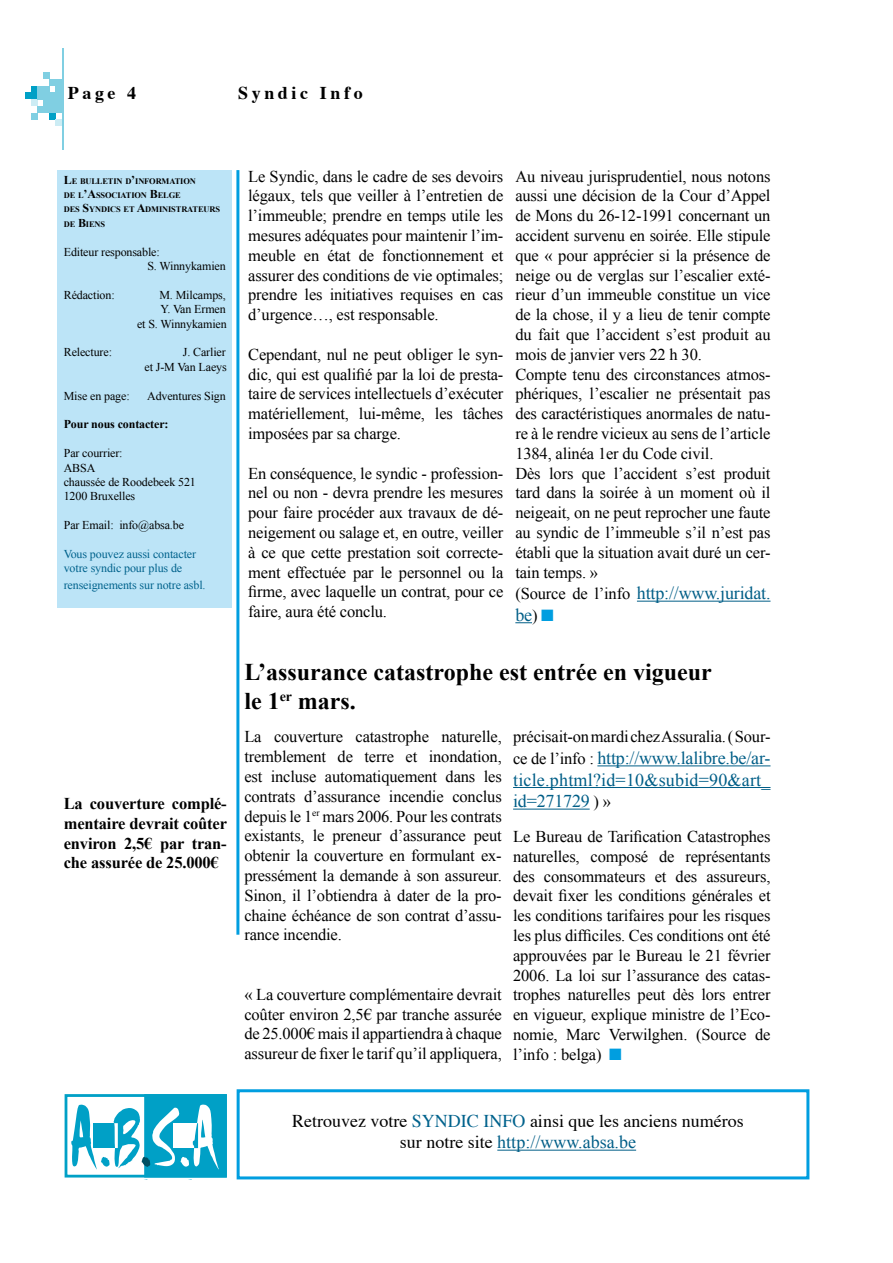
<style>
.page{position:relative;width:893px;height:1263px;background:#fff}
.page>*{position:absolute;margin:0;border:0;box-sizing:border-box;transform-origin:0 0}
.t1{font:700 24px/28.8px "Times New Roman";color:#000}
.t2{font:700 20.25px "Times";letter-spacing:.17em;color:#000}
.t3{font:18px/21.6px "Times New Roman";letter-spacing:-.01em;color:#005e87}
.t4{font:18px "Times";color:#000}
.t5{font:700 18px "Times";letter-spacing:.2em;color:#000}
.t6{font:16.5px/19.8px "Times New Roman";letter-spacing:-.01em;color:#000;text-align:justify}
.t7{font:700 16.5px/19.8px "Times New Roman";letter-spacing:-.01em;color:#000;text-align:justify}
.t8{font:12px/14.4px "Times New Roman";letter-spacing:-.01em;color:#000}
.t9{font:12px/14.4px "Times New Roman";letter-spacing:-.01em;color:#00628c}
.t10{font:700 12px "Times New Roman";letter-spacing:-.01em;color:#000}
.t11{font:700 8.4px/14.4px "Times New Roman";letter-spacing:-.015em;color:#000}
.s1{font-size:12px}
.s2{font-size:16.5px;color:#000}
.s3{color:#009ee0}
.s4{color:#00628c}
.s5{font-family:"Times";color:#000}
</style>
<div class="page">
<div style="left:32px;top:86px;width:6px;height:7px;background:#00a0c6"></div>
<div style="left:26px;top:93px;width:12px;height:6px;background:#00a0c6"></div>
<div style="left:32px;top:99px;width:6px;height:7px;background:#ccecf4"></div>
<svg style="left:32px;top:113px;width:6px;height:6px"></svg>
<svg style="left:50px;top:113px;width:6px;height:6px"></svg>
<div style="left:50px;top:79px;width:12px;height:7px;background:#80cfe2"></div>
<div style="left:44px;top:72px;width:6px;height:7px;background:#80cfe2"></div>
<div style="left:56px;top:119px;width:6px;height:7px;background:#ccecf4"></div>
<div style="left:38px;top:86px;width:12px;height:13px;background:#80cfe2"></div>
<div style="left:38px;top:106px;width:6px;height:7px;background:#80cfe2"></div>
<div style="left:56px;top:86px;width:6px;height:7px;background:#80cfe2"></div>
<div style="left:44px;top:93px;width:18px;height:20px;background:#80cfe2"></div>
<hr style="left:62px;top:48px;width:2px;height:102px;background:#80cfe2">
<div style="left:65px;top:1094px;width:162px;height:83px;border:3px solid #00a0c6"></div>
<div style="left:146px;top:1095px;width:79px;height:81px;background:#00a0c6"></div>
<div style="left:144px;top:1094px;width:83px;height:83px;border:3px solid #00a0c6"></div>
<svg style="left:71px;top:1104px;width:148px;height:66px"></svg>
<hr style="left:236px;top:170px;width:3px;height:1008px;background:#009ee0">
<div style="left:57px;top:170px;width:175px;height:438px;background:#bce4f7"></div>
<hr style="left:637px;top:601px;width:133px;height:1px;background:#005e87">
<svg style="left:515px;top:622px;width:17px;height:1px"></svg>
<div style="left:229px;top:935px;width:15px;height:260px;background:#fff"></div>
<hr style="left:597px;top:765px;width:173px;height:1px;background:#005e87">
<hr style="left:513px;top:787px;width:257px;height:1px;background:#005e87">
<hr style="left:513px;top:809px;width:77px;height:1px;background:#005e87">
<div style="left:237px;top:1089px;width:572px;height:90px;border:3px solid #009ee0"></div>
<hr style="left:497px;top:1150px;width:139px;height:1px;background:#005e87">
<p class="t5" style="left:68px;top:75px;width:49px">Page</p>
<p class="t5" style="left:238px;top:75px;width:126px">Syndic Info</p>
<p class="t2" style="left:75px;top:80px;width:135px">Syndic Info</p>
<p class="t11" style="left:64px;top:173px;width:158px"><span class="s1">L</span>e bulletin d<span class="s1">’</span>information<br>de l<span class="s1">’A</span>ssociation <span class="s1">B</span>elge<br>des <span class="s1">S</span>yndics et <span class="s1">A</span>dministrateurs de <span class="s1">B</span>iens</p>
<p class="t8" style="left:147px;top:244px;width:80px;text-indent:-84px">Editeur responsable:<br>S. Winnykamien</p>
<p class="t8" style="left:64px;top:287px;width:52px">Rédaction:</p>
<p class="t8" style="left:137px;top:287px;width:91px;text-align:right">M. Milcamps,<br>Y. Van Ermen<br>et S. Winnykamien</p>
<p class="t8" style="left:64px;top:345px;width:50px">Relecture:</p>
<p class="t8" style="left:144px;top:345px;width:84px;text-align:right">J. Carlier<br>et J-M Van Laeys</p>
<p class="t8" style="left:64px;top:388px;width:67px">Mise en page:</p>
<p class="t8" style="left:147px;top:388px;width:80px">Adventures Sign</p>
<p class="t10" style="left:64px;top:417px;width:106px">Pour nous contacter:</p>
<p class="t8" style="left:64px;top:446px;width:134px">Par courrier:<br>ABSA<br>chaussée de Roodebeek 521<br>1200 Bruxelles</p>
<p class="t8" style="left:64px;top:518px;width:122px">Par Email: info@absa.be</p>
<p class="t9" style="left:64px;top:547px;width:134px">Vous pouvez aussi contacter votre syndic pour plus de</p>
<p class="t9" style="left:64px;top:577px;width:143px">renseignements sur notre asbl.</p>
<p class="t6" style="left:248px;top:166px;width:257px">Le Syndic, dans le cadre de ses devoirs légaux, tels que veiller à l’entretien de l’immeuble; prendre en temps utile les mesures adéquates pour maintenir l’im&shy;meuble en état de fonctionnement et assurer des conditions de vie optimales; prendre les initiatives requises en cas d’urgence…, est responsable.</p>
<p class="t6" style="left:248px;top:344px;width:257px">Cependant, nul ne peut obliger le syn&shy;dic, qui est qualifié par la loi de presta&shy;taire de services intellectuels d’exécuter matériellement, lui-même, les tâches imposées par sa charge.</p>
<p class="t6" style="left:248px;top:463px;width:257px">En conséquence, le syndic - profession&shy;nel ou non - devra prendre les mesures pour faire procéder aux travaux de dé&shy;neigement ou salage et, en outre, veiller à ce que cette prestation soit correcte&shy;ment effectuée par le personnel ou la firme, avec laquelle un contrat, pour ce faire, aura été conclu.</p>
<p class="t6" style="left:515px;top:166px;width:257px;text-align:left">Au niveau jurisprudentiel, nous notons aussi une décision de la Cour d’Appel de Mons du 26-12-1991 concernant un accident survenu en soirée. Elle stipule que « pour apprécier si la présence de neige ou de verglas sur l’escalier exté&shy;rieur d’un immeuble constitue un vice de la chose, il y a lieu de tenir compte du fait que l’accident s’est produit au mois de janvier vers 22 h 30.<br>Compte tenu des circonstances atmos&shy;phériques, l’escalier ne présentait pas des caractéristiques anormales de natu&shy;re à le rendre vicieux au sens de l’article 1384, alinéa 1er du Code civil.<br>Dès lors que l’accident s’est produit tard dans la soirée à un moment où il neigeait, on ne peut reprocher une faute au syndic de l’immeuble s’il n’est pas établi que la situation avait duré un cer&shy;tain temps. »</p>
<p class="t3" style="left:515px;top:582px;width:257px"><span class="s2">(Source de l’info</span> http://www.juridat. be<span class="s2">)</span> <span class="s3">■</span></p>
<p class="t7" style="left:64px;top:793px;width:165px">La couverture complé&shy;mentaire devrait coûter environ 2,5€ par tran&shy;che assurée de 25.000€</p>
<h1 class="t1" style="left:244px;top:658px;width:469px">L’assurance catastrophe est entrée en vigueur le 1<sup>er</sup> mars.</h1>
<p class="t6" style="left:244px;top:727px;width:259px">La couverture catastrophe naturelle, tremblement de terre et inondation, est incluse automatiquement dans les contrats d’assurance incendie conclus depuis le 1<sup>er</sup> mars 2006. Pour les contrats existants, le preneur d’assurance peut obtenir la couverture en formulant ex&shy;pressément la demande à son assureur.<br>Sinon, il l’obtiendra à dater de la pro&shy;chaine échéance de son contrat d’assu&shy;rance incendie.</p>
<p class="t6" style="left:513px;top:727px;width:259px">précisait-on mardi chez Assuralia. ( Sour-</p>
<p class="t3" style="left:513px;top:747px;width:259px;text-align:justify"><span class="s2">ce de l’info :</span> http://www.lalibre.be/ar&shy;ticle.phtml?id=10&amp;subid=90&amp;art_ id=271729 <span class="s2">) »</span></p>
<p class="t6" style="left:513px;top:826px;width:259px">Le Bureau de Tarification Catastrophes naturelles, composé de représentants des consommateurs et des assureurs, devait fixer les conditions générales et les conditions tarifaires pour les risques les plus difficiles. Ces conditions ont été approuvées par le Bureau le 21 février 2006. La loi sur l’assurance des catas&shy;trophes naturelles peut dès lors entrer en vigueur, explique ministre de l’Eco&shy;nomie, Marc Verwilghen. (Source de l’info : belga) <span class="s3">■</span></p>
<p class="t6" style="left:244px;top:984px;width:259px">« La couverture complémentaire devrait coûter environ 2,5€ par tranche assurée de 25.000€ mais il appartiendra à chaque assureur de fixer le tarif qu’il appliquera,</p>
<p class="t4" style="left:292px;top:1104px;width:453px">Retrouvez votre <span class="s4">SYNDIC INFO</span> ainsi que les anciens numéros</p>
<p class="t3" style="left:400px;top:1131px;width:238px"><span class="s5">sur notre site</span> http://www.absa.be</p>
</div>
